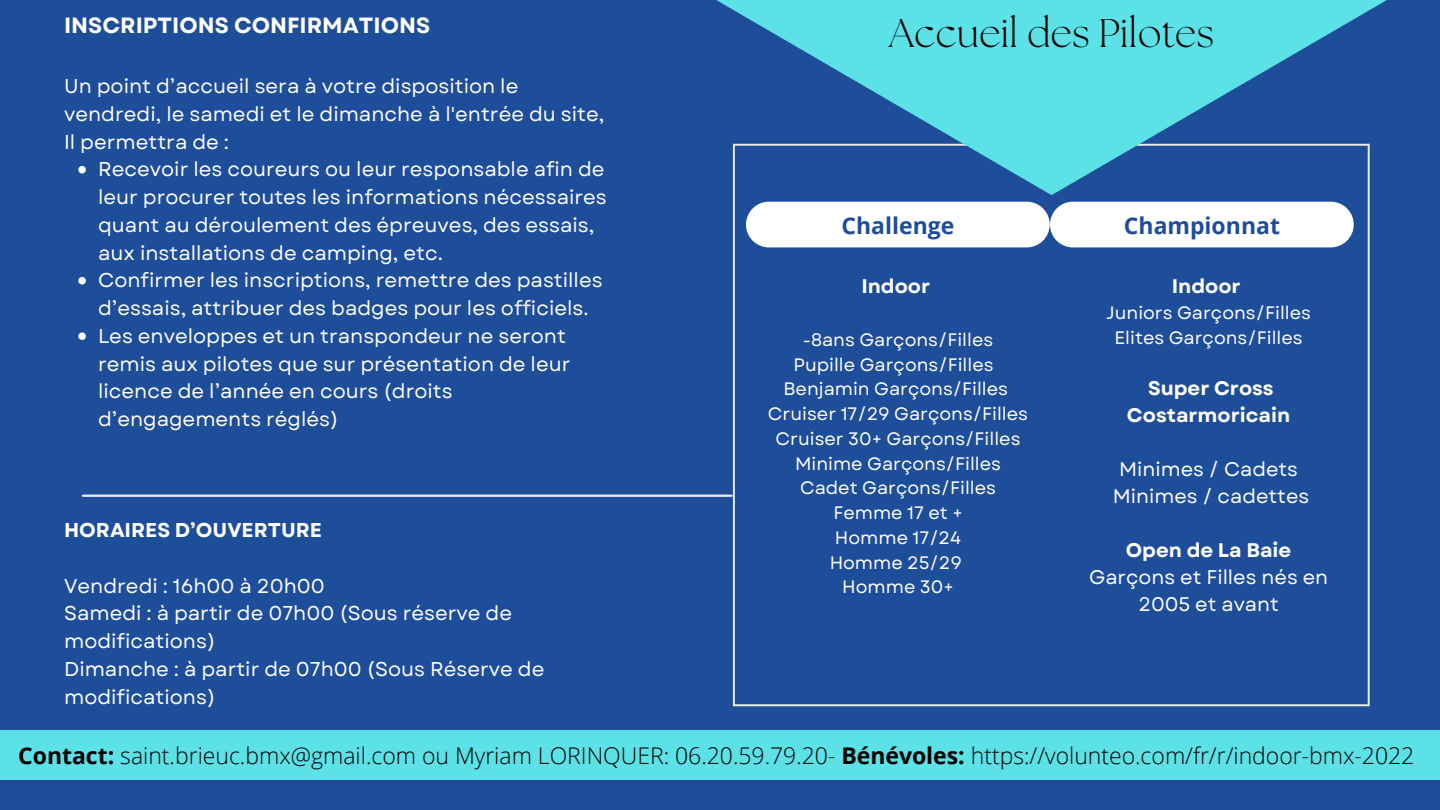
<style>
.page{position:relative;width:1440px;height:810px;background:#1e4d99}
.page>*{position:absolute;margin:0;border:0;box-sizing:border-box;transform-origin:0 0}
.t1{font:300 40px "The Seasons";color:#000}
.t2{font:300 23px "Open Sans";color:#000}
.t3{font:700 23px "Open Sans";color:#1e4d99}
.t4{font:700 22px "Garet";color:#fff}
.t5{font:20px/27.8px "Garet";color:#fff}
.t6{font:700 20px "Garet";color:#fff}
.t7{font:19.7px/27px "Garet";color:#fff;text-align:center}
.t8{font:700 19.7px/27px "Garet";color:#fff;text-align:center}
.t9{font:18px/24.8px "Garet";color:#fff;text-align:center}
.s1{font-weight:700}
</style>
<div class="page">
<svg style="left:733px;top:195px;width:637px;height:511px"></svg>
<hr style="left:83px;top:495px;width:649px;height:2px;background:#ededed">
<svg style="left:716px;top:0;width:671px;height:195px;fill:#5cdce3"></svg>
<div style="left:746px;top:202px;width:608px;height:45px;background:#fff"></div>
<svg style="left:78px;top:166px;width:8px;height:7px"></svg>
<svg style="left:78px;top:277px;width:8px;height:7px"></svg>
<svg style="left:78px;top:332px;width:8px;height:8px"></svg>
<div style="left:0;top:730px;width:1440px;height:50px;background:#5ce1e6"></div>
<p class="t4" style="left:64px;top:10px;width:368px">INSCRIPTIONS CONFIRMATIONS</p>
<p class="t5" style="left:64px;top:72px;width:542px">Un point d’accueil sera à votre disposition le vendredi, le samedi et le dimanche à l'entrée du site,<br>Il permettra de :</p>
<h1 class="t1" style="left:889px;top:15px;width:327px">Accueil des Pilotes</h1>
<p class="t5" style="left:98px;top:156px;width:510px">Recevoir les coureurs ou leur responsable afin de leur procurer toutes les informations nécessaires quant au déroulement des épreuves, des essais, aux installations de camping, etc.<br>Confirmer les inscriptions, remettre des pastilles d’essais, attribuer des badges pour les officiels.<br>Les enveloppes et un transpondeur ne seront remis aux pilotes que sur présentation de leur licence de l’année en cours (droits d’engagements réglés)</p>
<p class="t3" style="left:841px;top:209px;width:114px">Challenge</p>
<p class="t3" style="left:1124px;top:209px;width:158px">Championnat</p>
<p class="t8" style="left:861px;top:273px;width:70px">Indoor</p>
<p class="t9" style="left:768px;top:327px;width:262px">-8ans Garçons/Filles<br>Pupille Garçons/Filles<br>Benjamin Garçons/Filles<br>Cruiser 17/29 Garçons/Filles<br>Cruiser 30+ Garçons/Filles<br>Minime Garçons/Filles<br>Cadet Garçons/Filles<br>Femme 17 et +<br>Homme 17/24<br>Homme 25/29<br>Homme 30+</p>
<p class="t8" style="left:1172px;top:273px;width:70px">Indoor</p>
<p class="t9" style="left:1106px;top:300px;width:206px">Juniors Garçons/Filles<br>Elites Garçons/Filles</p>
<p class="t8" style="left:1127px;top:374px;width:165px">Super Cross<br>Costarmoricain</p>
<p class="t7" style="left:1113px;top:455px;width:198px">Minimes / Cadets<br>Minimes / cadettes</p>
<p class="t8" style="left:1126px;top:536px;width:167px">Open de La Baie</p>
<p class="t7" style="left:1089px;top:563px;width:241px">Garçons et Filles nés en<br>2005 et avant</p>
<p class="t6" style="left:64px;top:516px;width:259px">HORAIRES D’OUVERTURE</p>
<p class="t5" style="left:64px;top:572px;width:482px">Vendredi : 16h00 à 20h00<br>Samedi : à partir de 07h00 (Sous réserve de modifications)<br>Dimanche : à partir de 07h00 (Sous Réserve de modifications)</p>
<p class="t2" style="left:18px;top:739px;width:1398px"><span class="s1">Contact:</span> saint.brieuc.bmx@gmail.com ou Myriam LORINQUER: 06.20.59.79.20- <span class="s1">Bénévoles:</span> https://volunteo.com/fr/r/indoor-bmx-2022</p>
</div>
